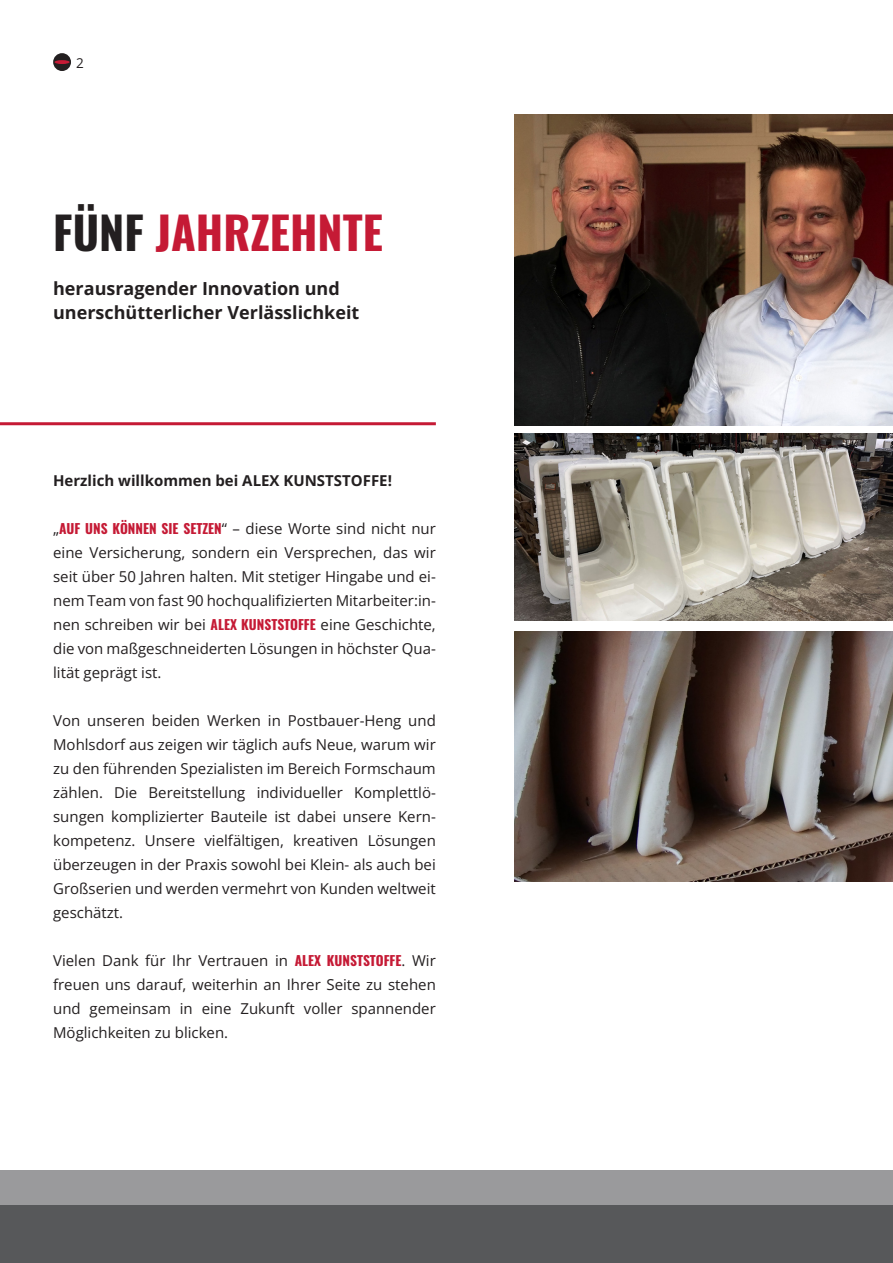
<style>
.page{position:relative;width:893px;height:1263px;background:#fff}
.page>*{position:absolute;margin:0;border:0;box-sizing:border-box;transform-origin:0 0}
.Bullets{font:700 45px "Oswald";color:#c51a35}
.Bullets-2{font:700 18px/24px "Open Sans";color:#231f20}
.Bullets-3{font:15px/24px "Open Sans";color:#231f20;text-align:justify}
.Bullets-4{font:700 15px "Open Sans";color:#231f20}
.t1{font:13.5px "Open Sans";color:#231f20}
.s1{color:#231f20}
.s2{font-family:"Oswald";font-weight:700;font-size:13.5px;color:#c51a35}
</style>
<div class="page">
<div style="left:53px;top:53px;width:18px;height:18px;background:#231f20;border-radius:50%"></div>
<svg style="left:55px;top:60px;width:15px;height:4px"></svg>
<div style="left:0;top:1205px;width:893px;height:58px;background:#57585a"></div>
<div style="left:0;top:1170px;width:893px;height:35px;background:#9a9a9c"></div>
<img style="left:514px;top:115px;width:379px;height:310px">
<hr style="left:0;top:422px;width:436px;height:3px;background:#c51a35">
<img style="left:514px;top:631px;width:379px;height:251px">
<img style="left:514px;top:434px;width:379px;height:187px">
<p class="t1" style="left:76px;top:53px;width:9px">2</p>
<p class="Bullets" style="left:53px;top:209px;width:331px"><span class="s1">FÜNF</span> JAHRZEHNTE</p>
<p class="Bullets-2" style="left:53px;top:276px;width:308px">herausragender Innovation und unerschütterlicher Verlässlichkeit</p>
<p class="Bullets-4" style="left:53px;top:470px;width:340px">Herzlich willkommen bei ALEX KUNSTSTOFFE!</p>
<p class="Bullets-3" style="left:53px;top:516px;width:384px">„<span class="s2">AUF UNS KÖNNEN SIE SETZEN</span>“ – diese Worte sind nicht nur eine Versicherung, sondern ein Versprechen, das wir seit über 50 Jahren halten. Mit stetiger Hingabe und ei&shy;nem Team von fast 90 hochqualifizierten Mitarbeiter:in&shy;nen schreiben wir bei <span class="s2">ALEX KUNSTSTOFFE</span> eine Geschichte, die von maßgeschneiderten Lösungen in höchster Qua&shy;lität geprägt ist.</p>
<p class="Bullets-3" style="left:53px;top:708px;width:384px">Von unseren beiden Werken in Postbauer-Heng und Mohlsdorf aus zeigen wir täglich aufs Neue, warum wir zu den führenden Spezialisten im Bereich Formschaum zählen. Die Bereitstellung individueller Komplettlö&shy;sungen komplizierter Bauteile ist dabei unsere Kern&shy;kompetenz. Unsere vielfältigen, kreativen Lösungen überzeugen in der Praxis sowohl bei Klein- als auch bei Großserien und werden vermehrt von Kunden weltweit geschätzt.</p>
<p class="Bullets-3" style="left:53px;top:948px;width:384px">Vielen Dank für Ihr Vertrauen in <span class="s2">ALEX KUNSTSTOFFE</span>. Wir freuen uns darauf, weiterhin an Ihrer Seite zu stehen und gemeinsam in eine Zukunft voller spannender Möglichkeiten zu blicken.</p>
</div>
